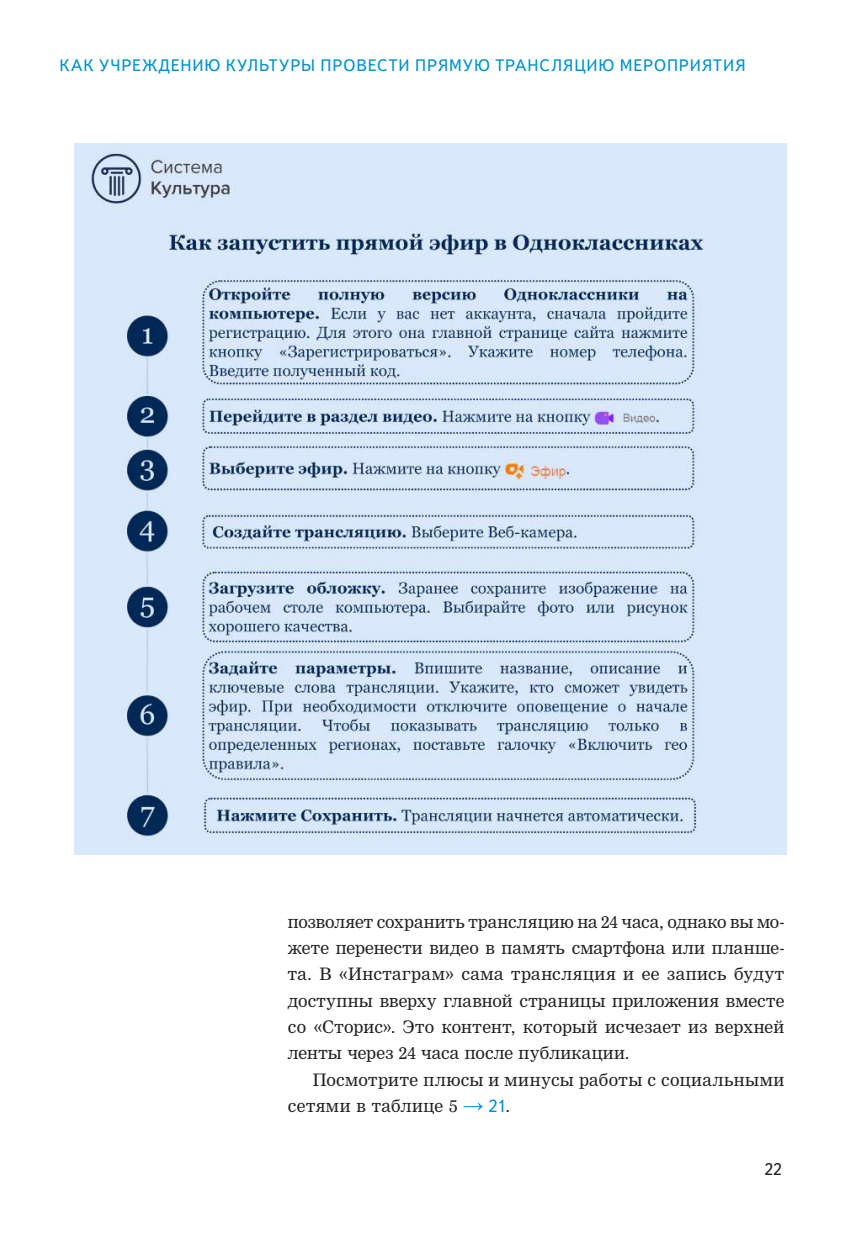
<style>
.page{position:relative;width:844px;height:1241px;background:#fff}
.page>*{position:absolute;margin:0;border:0;box-sizing:border-box;transform-origin:0 0}
.t1{font:17.5px "Textbook New";color:#0093d0}
.t2{font:16.8px/26.2px "Nimrod Cyr";letter-spacing:.02em;color:#231f20;text-align:justify}
.t3{font:16.8px "Textbook New";color:#231f20}
.t4{font:16.62px "Textbook New";letter-spacing:.05em;color:#0093d0}
.s1{font-family:"Nimrod Cyr";font-size:16.8px;color:#231f20}
</style>
<div class="page">
<svg style="left:463px;top:1103px;width:19px;height:7px"></svg>
<img style="left:74px;top:143px;width:711px;height:711px">
<p class="t4" style="left:60px;top:55px;width:687px">КАК УЧРЕЖДЕНИЮ КУЛЬТУРЫ ПРОВЕСТИ ПРЯМУЮ ТРАНСЛЯЦИЮ МЕРОПРИЯТИЯ</p>
<p class="t2" style="left:288px;top:908px;width:498px">позволяет сохранить трансляцию на 24 часа, однако вы мо&shy;жете перенести видео в память смартфона или планше&shy;та. В «Инстаграм» сама трансляция и ее запись будут доступны вверху главной страницы приложения вместе со «Сторис». Это контент, который исчезает из верхней ленты через 24 часа после публикации.</p>
<p class="t2" style="left:288px;top:1066px;width:498px;text-indent:25px">Посмотрите плюсы и минусы работы с социальными сетями в таблице 5</p>
<p class="t1" style="left:488px;top:1095px;width:23px">21<span class="s1">.</span></p>
<p class="t3" style="left:764px;top:1158px;width:19px">22</p>
</div>
